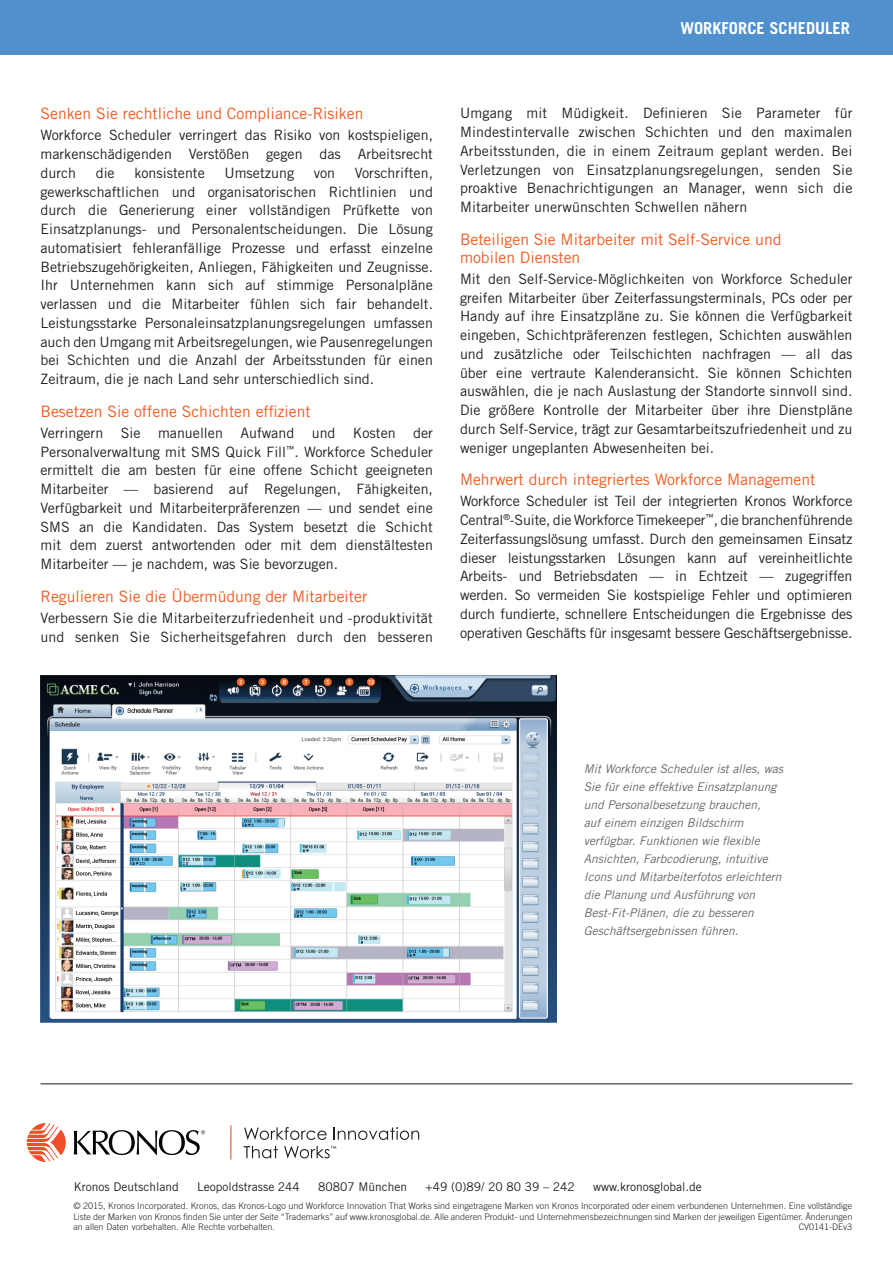
<style>
.page{position:relative;width:893px;height:1263px;background:#fff}
.page>*{position:absolute;margin:0;border:0;box-sizing:border-box;transform-origin:0 0}
.Title-_back_side{font:700 16.5px "Trade Gothic LT Std";color:#fff}
.Subhead{font:15.75px/18px "Trade Gothic LT Std";color:#f25b21}
.Body{font:14.25px/18.8px "Trade Gothic LT Std";color:#231f20;text-align:justify}
.Callout_Image_captio{font:italic 12px/18px "Trade Gothic LT Std";color:#67686c}
.Address{font:12px "Trade Gothic LT Std";color:#231f20}
.Disclaimer{font:300 9px/10.5px "Trade Gothic LT Std";color:#231f20;text-align:justify}
</style>
<div class="page">
<img style="left:41px;top:675px;width:516px;height:348px">
<div style="left:0;top:0;width:893px;height:54px;background:#5090cc"></div>
<hr style="left:40px;top:1083px;width:812px;height:1px;background:#67686c">
<svg style="left:27px;top:1123px;width:39px;height:39px"></svg>
<hr style="left:230px;top:1125px;width:1px;height:34px;background:#f04d28">
<svg style="left:244px;top:1127px;width:83px;height:13px"></svg>
<svg style="left:334px;top:1127px;width:85px;height:13px"></svg>
<svg style="left:244px;top:1146px;width:34px;height:12px"></svg>
<svg style="left:284px;top:1146px;width:52px;height:12px"></svg>
<svg style="left:74px;top:1130px;width:131px;height:25px"></svg>
<p class="Title-_back_side" style="left:680px;top:18px;width:171px">WORKFORCE SCHEDULER</p>
<p class="Subhead" style="left:40px;top:105px;width:324px">Senken Sie rechtliche und Compliance-Risiken</p>
<p class="Body" style="left:40px;top:126px;width:394px">Workforce Scheduler verringert das Risiko von kostspieligen, markenschädigenden Verstößen gegen das Arbeitsrecht durch</p>
<p class="Body" style="left:40px;top:163px;width:394px;text-indent:314px">Vorschriften, gewerkschaftlichen und organisatorischen Richtlinien und durch die Generierung einer vollständigen Prüfkette von Einsatzplanungs- und Personalentscheidungen. Die Lösung automatisiert fehleranfällige Prozesse und erfasst einzelne Betriebszugehörigkeiten, Anliegen, Fähigkeiten und Zeugnisse.<br>Ihr Unternehmen kann sich auf stimmige Personalpläne verlassen und die Mitarbeiter fühlen sich fair behandelt.<br>Leistungsstarke Personaleinsatzplanungsregelungen umfassen auch den Umgang mit Arbeitsregelungen, wie Pausenregelungen bei Schichten und die Anzahl der Arbeitsstunden für einen Zeitraum, die je nach Land sehr unterschiedlich sind.</p>
<p class="Subhead" style="left:40px;top:402px;width:272px">Besetzen Sie offene Schichten effizient</p>
<p class="Body" style="left:40px;top:423px;width:394px">Verringern Sie manuellen Aufwand und Kosten der Personalverwaltung mit SMS Quick Fill<sup>™</sup>. Workforce Scheduler ermittelt die am besten für eine offene Schicht geeigneten Mitarbeiter — basierend auf Regelungen, Fähigkeiten, Verfügbarkeit und Mitarbeiterpräferenzen — und sendet eine SMS an die Kandidaten. Das System besetzt die Schicht mit dem zuerst antwortenden oder mit dem dienstältesten Mitarbeiter — je nachdem, was Sie bevorzugen.</p>
<p class="Subhead" style="left:40px;top:587px;width:328px">Regulieren Sie die Übermüdung der Mitarbeiter</p>
<p class="Body" style="left:40px;top:608px;width:394px">Verbessern Sie die Mitarbeiterzufriedenheit und -produktivität und senken Sie Sicherheitsgefahren durch den besseren</p>
<p class="Body" style="left:96px;top:163px;width:21px">die</p>
<p class="Body" style="left:134px;top:163px;width:72px">konsistente</p>
<p class="Body" style="left:224px;top:163px;width:71px">Umsetzung</p>
<p class="Body" style="left:314px;top:163px;width:23px">von</p>
<p class="Body" style="left:460px;top:104px;width:394px">Umgang mit Müdigkeit. Definieren Sie Parameter für Mindestintervalle zwischen Schichten und den maximalen Arbeitsstunden, die in einem Zeitraum geplant werden. Bei Verletzungen von Einsatzplanungsregelungen, senden Sie proaktive Benachrichtigungen an Manager, wenn sich die Mitarbeiter unerwünschten Schwellen nähern</p>
<p class="Subhead" style="left:460px;top:230px;width:323px">Beteiligen Sie Mitarbeiter mit Self-Service und mobilen Diensten</p>
<p class="Body" style="left:460px;top:269px;width:394px">Mit den Self-Service-Möglichkeiten von Workforce Scheduler greifen Mitarbeiter über Zeiterfassungsterminals, PCs oder per Handy auf ihre Einsatzpläne zu. Sie können die Verfügbarkeit eingeben, Schichtpräferenzen festlegen, Schichten auswählen und zusätzliche oder Teilschichten nachfragen — all das über eine vertraute Kalenderansicht. Sie können Schichten auswählen, die je nach Auslastung der Standorte sinnvoll sind.<br>Die größere Kontrolle der Mitarbeiter über ihre Dienstpläne durch Self-Service, trägt zur Gesamtarbeitszufriedenheit und zu weniger ungeplanten Abwesenheiten bei.</p>
<p class="Subhead" style="left:460px;top:471px;width:357px">Mehrwert durch integriertes Workforce Management</p>
<p class="Body" style="left:460px;top:492px;width:394px">Workforce Scheduler ist Teil der integrierten Kronos Workforce Central<sup>®</sup>-Suite, die Workforce Timekeeper<sup>™</sup>, die branchenführende Zeiterfassungslösung umfasst. Durch den gemeinsamen Einsatz dieser leistungsstarken Lösungen kann auf vereinheitlichte Arbeits- und Betriebsdaten — in Echtzeit — zugegriffen werden. So vermeiden Sie kostspielige Fehler und optimieren durch fundierte, schnellere Entscheidungen die Ergebnisse des operativen Geschäfts für insgesamt bessere Geschäftsergebnisse.</p>
<p class="Callout_Image_captio" style="left:584px;top:760px;width:201px">Mit Workforce Scheduler ist alles, was Sie für eine effektive Einsatzplanung und Personalbesetzung brauchen,<br>auf einem einzigen Bildschirm verfügbar. Funktionen wie flexible Ansichten, Farbcodierung, intuitive Icons und Mitarbeiterfotos erleichtern die Planung und Ausführung von Best-Fit-Plänen, die zu besseren Geschäftsergebnissen führen.</p>
<p class="Address" style="left:74px;top:1179px;width:107px">Kronos Deutschland</p>
<p class="Address" style="left:197px;top:1179px;width:104px">Leopoldstrasse 244</p>
<p class="Address" style="left:318px;top:1179px;width:91px">80807 München</p>
<p class="Address" style="left:426px;top:1179px;width:151px">+49 (0)89/ 20 80 39 – 242</p>
<p class="Address" style="left:593px;top:1179px;width:110px">www.kronosglobal.de</p>
<p class="Disclaimer" style="left:73px;top:1201px;width:780px">© 2015, Kronos Incorporated. Kronos, das Kronos-Logo und Workforce Innovation That Works sind eingetragene Marken von Kronos Incorporated oder einem verbundenen Unternehmen. Eine vollständige Liste der Marken von Kronos finden Sie unter der Seite “Trademarks” auf www.kronosglobal.de. Alle anderen Produkt- und Unternehmensbezeichnungen sind Marken der jeweiligen Eigentümer. Änderungen an allen Daten vorbehalten. Alle Rechte vorbehalten.</p>
<p class="Disclaimer" style="left:799px;top:1222px;width:55px">CV0141-DEv3</p>
</div>
